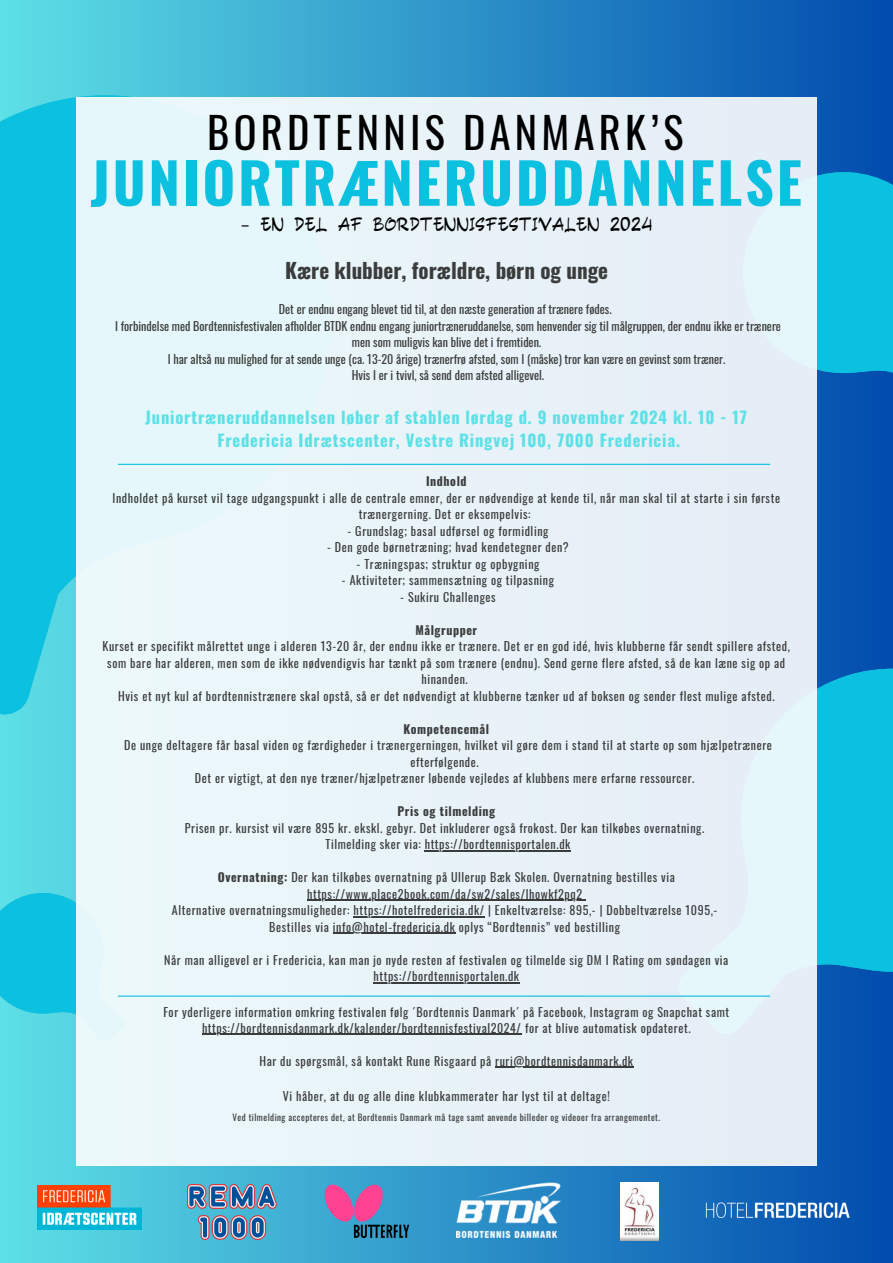
<style>
.page{position:relative;width:893px;height:1263px;background:#fff}
.page>*{position:absolute;margin:0;border:0;box-sizing:border-box;transform-origin:0 0}
.t1{font:700 56.1px "Oswald";letter-spacing:.05em;color:#0cc0df}
.t2{font:42.38px "Oswald";letter-spacing:.1em;color:#000}
.t3{font:700 21px "Oswald";color:#3b3c3c}
.t4{font:700 16.5px/22.9px "Oswald";letter-spacing:.05em;color:#5ce1e6;text-align:center}
.t5{font:15px "Comely";letter-spacing:.05em;color:#000}
.t6{font:12px/16.5px "Oswald";letter-spacing:.05em;color:#3b3c3c;text-align:center}
.t7{font:12px/16.5px "Oswald";color:#3b3c3c;text-align:center}
.t8{font:9px "Oswald";letter-spacing:.05em;color:#3b3c3c}
.s1{font-weight:700}
</style>
<div class="page">
<div style="left:0;top:0;width:893px;height:1263px;background:linear-gradient(to right,#5de0e6,#014bae)"></div>
<div style="left:817px;top:1032px;width:76px;height:104px;background:#0451b0"></div>
<svg style="left:817px;top:580px;width:76px;height:452px;background:#0999ce"></svg>
<svg style="left:817px;top:851px;width:44px;height:190px;background:#0995cc"></svg>
<svg style="left:0;top:0;width:432px;height:455px;background:#30bddb"></svg>
<svg style="left:0;top:455px;width:76px;height:267px;background:#1ec5df"></svg>
<div style="left:817px;top:412px;width:76px;height:72px;background:#0552b0"></div>
<svg style="left:817px;top:114px;width:76px;height:298px;background:#099bcf"></svg>
<svg style="left:858px;top:299px;width:35px;height:126px;background:#078fca"></svg>
<svg style="left:0;top:858px;width:76px;height:222px;background:#32cde1"></svg>
<div style="left:76px;top:97px;width:741px;height:1069px;background:#e7f3f8"></div>
<hr style="left:425px;top:850px;width:146px;height:1px;background:#3b3c3c">
<hr style="left:307px;top:899px;width:276px;height:2px;background:#3b3c3c">
<hr style="left:353px;top:916px;width:132px;height:1px;background:#3b3c3c">
<hr style="left:333px;top:932px;width:122px;height:2px;background:#3b3c3c">
<hr style="left:373px;top:982px;width:147px;height:1px;background:#3b3c3c">
<hr style="left:202px;top:1034px;width:319px;height:1px;background:#3b3c3c">
<svg style="left:495px;top:1067px;width:18px;height:1px"></svg>
<hr style="left:513px;top:1067px;width:121px;height:1px;background:#3b3c3c">
<hr style="left:118px;top:464px;width:652px;height:1px;background:#0cc0df">
<hr style="left:118px;top:995px;width:652px;height:2px;background:#0cc0df">
<img style="left:457px;top:1183px;width:103px;height:54px">
<img style="left:38px;top:1185px;width:103px;height:44px">
<img style="left:620px;top:1183px;width:38px;height:58px">
<img style="left:323px;top:1183px;width:87px;height:56px">
<img style="left:705px;top:1202px;width:144px;height:16px">
<img style="left:187px;top:1184px;width:89px;height:55px">
<p class="t2" style="left:207px;top:100px;width:478px">BORDTENNIS DANMARK’S</p>
<p class="t1" style="left:90px;top:139px;width:713px">JUNIORTRÆNERUDDANNELSE</p>
<p class="t5" style="left:241px;top:218px;width:412px">- EN DEL AF BORDTENNISFESTIVALEN 2024</p>
<p class="t3" style="left:285px;top:254px;width:324px">Kære klubber, forældre, børn og unge</p>
<h1 class="t7" style="left:115px;top:301px;width:667px">Det er endnu engang blevet tid til, at den næste generation af trænere fødes.<br>I forbindelse med Bordtennisfestivalen afholder BTDK endnu engang juniortræneruddanelse, som henvender sig til målgruppen, der endnu ikke er trænere men som muligvis kan blive det i fremtiden.<br>I har altså nu mulighed for at sende unge (ca. 13-20 årige) trænerfrø afsted, som I (måske) tror kan være en gevinst som træner.<br>Hvis I er i tvivl, så send dem afsted alligevel.</h1>
<h3 class="t4" style="left:145px;top:405px;width:603px">Juniortræneruddannelsen løber af stablen lørdag d. 9 november 2024 kl. 10 - 17<br>Fredericia Idrætscenter, Vestre Ringvej 100, 7000 Fredericia.</h3>
<p class="t6" style="left:112px;top:473px;width:669px"><span class="s1">Indhold<br></span>Indholdet på kurset vil tage udgangspunkt i alle de centrale emner, der er nødvendige at kende til, når man skal til at starte i sin første trænergerning. Det er eksempelvis:</p>
<p class="t6" style="left:347px;top:522px;width:202px">- Grundslag; basal udførsel og formidling</p>
<p class="t6" style="left:327px;top:539px;width:243px">- Den gode børnetræning; hvad kendetegner den?</p>
<p class="t6" style="left:356px;top:555px;width:184px">- Træningspas; struktur og opbygning</p>
<p class="t6" style="left:342px;top:572px;width:213px">- Aktiviteter; sammensætning og tilpasning</p>
<p class="t6" style="left:400px;top:588px;width:97px">- Sukiru Challenges</p>
<p class="t6" style="left:103px;top:621px;width:689px"><span class="s1">Målgrupper<br></span>Kurset er specifikt målrettet unge i alderen 13-20 år, der endnu ikke er trænere. Det er en god idé, hvis klubberne får sendt spillere afsted, som bare har alderen, men som de ikke nødvendigvis har tænkt på som trænere (endnu). Send gerne flere afsted, så de kan læne sig op ad hinanden.<br>Hvis et nyt kul af bordtennistrænere skal opstå, så er det nødvendigt at klubberne tænker ud af boksen og sender flest mulige afsted.</p>
<p class="t6" style="left:124px;top:720px;width:649px"><span class="s1">Kompetencemål<br></span>De unge deltagere får basal viden og færdigheder i trænergerningen, hvilket vil gøre dem i stand til at starte op som hjælpetrænere efterfølgende.<br>Det er vigtigt, at den nye træner/hjælpetræner løbende vejledes af klubbens mere erfarne ressourcer.</p>
<p class="t6" style="left:185px;top:803px;width:521px"><span class="s1">Pris og tilmelding<br></span>Prisen pr. kursist vil være 895 kr. ekskl. gebyr. Det inkluderer også frokost. Der kan tilkøbes overnatning.<br>Tilmelding sker via: https://bordtennisportalen.dk</p>
<h2 class="t6" style="left:218px;top:869px;width:458px"><span class="s1">Overnatning:</span> Der kan tilkøbes overnatning på Ullerup Bæk Skolen. Overnatning bestilles via</h2>
<h5 class="t6" style="left:172px;top:885px;width:547px">https://www.place2book.com/da/sw2/sales/lhowkf2pq2<br>Alternative overnatningsmuligheder: https://hotelfredericia.dk/ | Enkeltværelse: 895,- | Dobbeltværelse 1095,-</h5>
<h4 class="t6" style="left:269px;top:918px;width:352px">Bestilles via info@hotel-fredericia.dk oplys “Bordtennis” ved bestilling</h4>
<h5 class="t6" style="left:164px;top:951px;width:565px">Når man alligevel er i Fredericia, kan man jo nyde resten af festivalen og tilmelde sig DM I Rating om søndagen via</h5>
<h5 class="t6" style="left:373px;top:968px;width:147px">https://bordtennisportalen.dk</h5>
<h5 class="t6" style="left:163px;top:1003px;width:567px">For yderligere information omkring festivalen følg ´Bordtennis Danmark´ på Facebook, Instagram og Snapchat samt</h5>
<h5 class="t6" style="left:202px;top:1019px;width:490px">https://bordtennisdanmark.dk/kalender/bordtennisfestival2024/ for at blive automatisk opdateret.</h5>
<h5 class="t6" style="left:259px;top:1052px;width:375px">Har du spørgsmål, så kontakt Rune Risgaard på ruri@bordtennisdanmark.dk</h5>
<h5 class="t6" style="left:283px;top:1088px;width:329px">Vi håber, at du og alle dine klubkammerater har lyst til at deltage!</h5>
<h5 class="t8" style="left:232px;top:1110px;width:429px">Ved tilmelding accepteres det, at Bordtennis Danmark må tage samt anvende billeder og videoer fra arrangementet.</h5>
</div>
